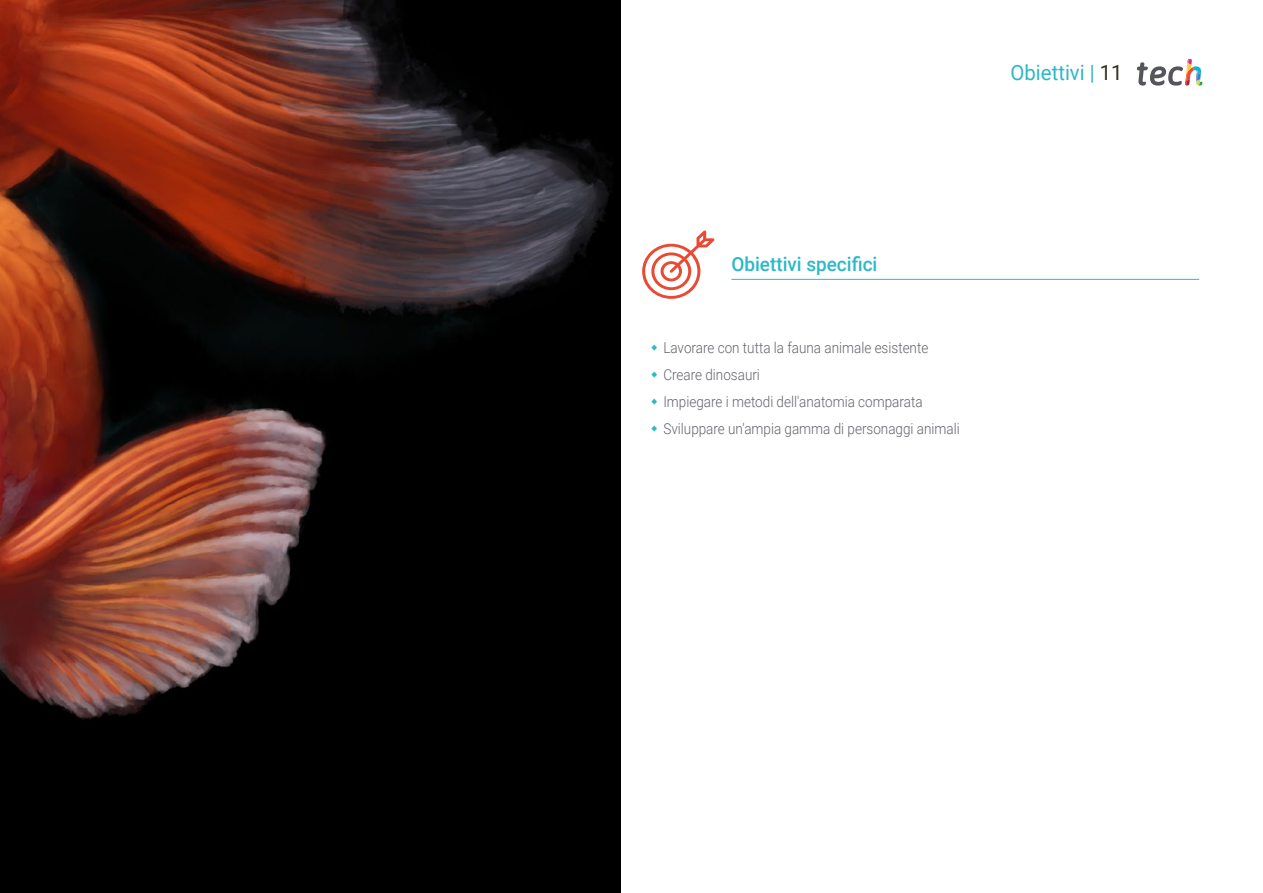
<style>
.page{position:relative;width:1263px;height:893px;background:#fff}
.page>*{position:absolute;margin:0;border:0;box-sizing:border-box;transform-origin:0 0}
.t1{font:21px "Roboto";color:#2db8c5}
.t2{font:500 19.5px "Roboto";color:#2db8c5}
.t3{font:300 15px/26.7px "Roboto";color:#61646a;scale:.9 1}
.s1{color:#312e20}
</style>
<div class="page">
<hr style="left:731px;top:279px;width:468px;height:1px;background:#2db8c5">
<svg style="left:642px;top:230px;width:72px;height:69px"></svg>
<img style="left:0;top:0;width:621px;height:893px">
<svg style="left:1137px;top:59px;width:65px;height:27px"></svg>
<h1 class="t1" style="left:1010px;top:57px;width:114px">Obiettivi | <span class="s1">11</span></h1>
<h2 class="t2" style="left:731px;top:250px;width:147px">Obiettivi specifici</h2>
<p class="t3" style="left:663px;top:334px;width:331px">Lavorare con tutta la fauna animale esistente Creare dinosauri<br>Impiegare i metodi dell'anatomia comparata Sviluppare un'ampia gamma di personaggi animali</p>
</div>
